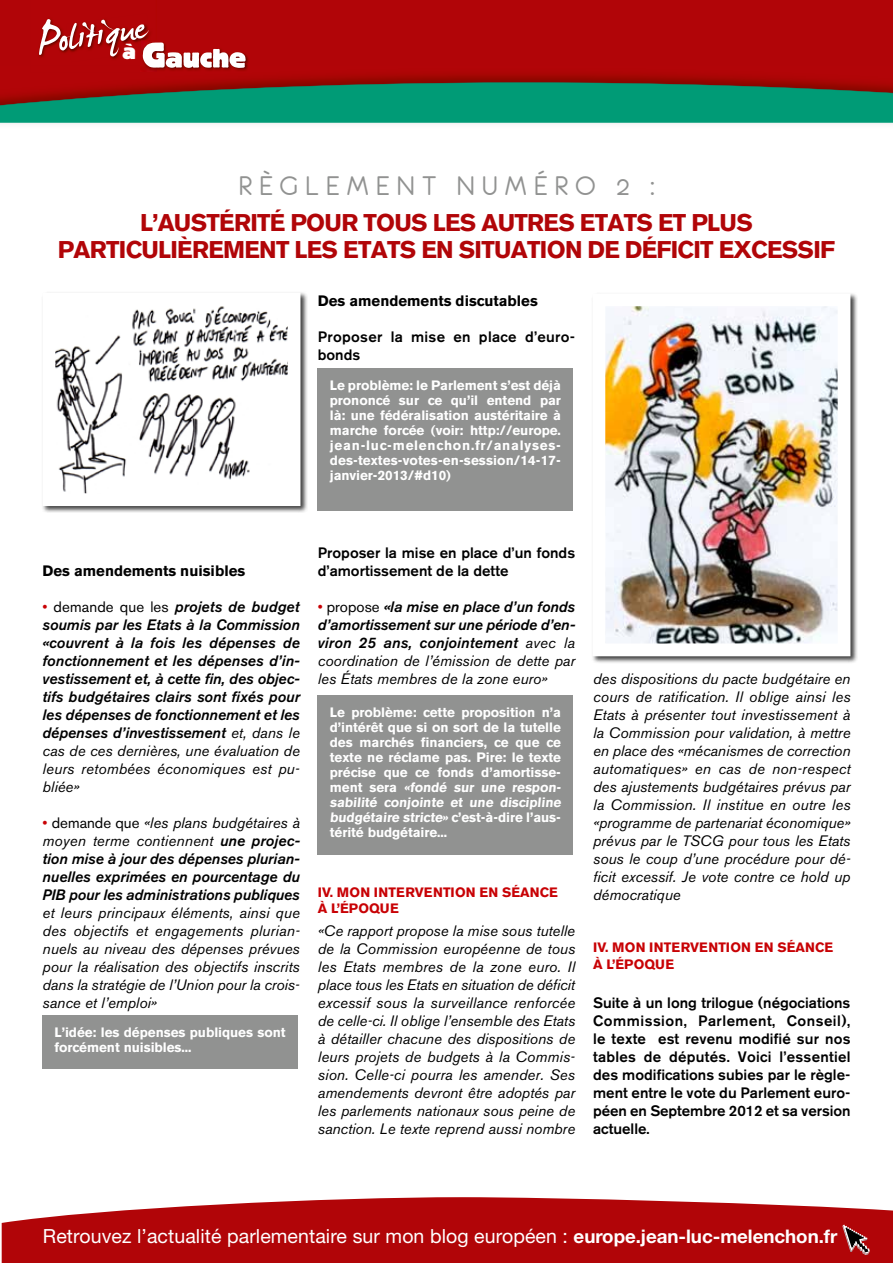
<style>
.page{position:relative;width:893px;height:1263px;background:#fff}
.page>*{position:absolute;margin:0;border:0;box-sizing:border-box;transform-origin:0 0}
.t1{font:62.7px "James Fajardo";color:#fff}
.t2{font:30px "Eurofurenceregular";letter-spacing:.235em;color:#919291}
.t3{font:700 24px/27px "Akzidenz Grotesk BE";letter-spacing:-.03em;color:#b10508;text-align:center}
.t4{font:21.3px "B Block";color:#fff}
.t5{font:19.5px "Helvetica Neue";letter-spacing:.005em;color:#fff}
.t6{font:italic 15px/18px "Akzidenz Grotesk BE";color:#000;text-align:justify}
.t7{font:italic 500 15px/18px "Akzidenz Grotesk BE";color:#000;text-align:justify}
.t8{font:500 15px/18px "Akzidenz Grotesk BE";color:#000}
.t9{font:700 15px "Akzidenz Grotesk BE";color:#000}
.t10{font:500 15px/18px "Akzidenz Grotesk BE";letter-spacing:.02em;color:#000}
.t11{font:700 13.5px/15px "Akzidenz Grotesk BE";letter-spacing:-.005em;color:#fff}
.t12{font:700 13.5px/16.2px "Akzidenz Grotesk BE";color:#c80205}
.s1{font-weight:400;font-style:normal;color:#c80205}
.s2{font-weight:400;font-style:normal}
.s3{font-weight:400}
.s4{font-weight:700;font-size:18.75px}
</style>
<div class="page">
<div style="left:0;top:0;width:893px;height:65px;background:#b10508"></div>
<svg style="left:2px;top:1197px;width:891px;height:66px;background:#b91f22"></svg>
<img style="left:0;top:65px;width:893px;height:17px">
<svg style="left:0;top:82px;width:893px;height:41px;background:#188565"></svg>
<img style="left:31px;top:0;width:126px;height:73px">
<img style="left:66px;top:13px;width:84px;height:49px">
<img style="left:141px;top:41px;width:109px;height:31px">
<svg style="left:141px;top:41px;width:105px;height:27px"></svg>
<svg style="left:842px;top:1225px;width:28px;height:30px"></svg>
<div style="left:43px;top:1015px;width:255px;height:54px;background:#919291"></div>
<div style="left:318px;top:368px;width:255px;height:143px;background:#919291"></div>
<div style="left:318px;top:695px;width:255px;height:159px;background:#919291"></div>
<div style="left:41px;top:291px;width:267px;height:222px;background:#000;opacity:.75"></div>
<img style="left:57px;top:307px;width:229px;height:185px">
<div style="left:591px;top:292px;width:267px;height:372px;background:#000;opacity:.75"></div>
<img style="left:606px;top:307px;width:230px;height:335px">
<h1 class="t1" style="left:33px;top:10px;width:112px;rotate:-8deg">Politique</h1>
<h3 class="t4" style="left:123px;top:37px;width:15px">à</h3>
<h2 class="t2" style="left:238px;top:170px;width:90px">RÈGLEMENT</h2>
<h2 class="t2" style="left:456px;top:170px;width:200px">NUMÉRO 2 :</h2>
<h3 class="t3" style="left:58px;top:209px;width:772px">L’austérité pour tous les autres Etats et plus particulièrement les Etats en situation de déficit excessif</h3>
<p class="t9" style="left:318px;top:292px;width:221px">Des amendements discutables</p>
<p class="t10" style="left:318px;top:328px;width:259px">Proposer la mise en place d’euro&shy;bonds</p>
<p class="t11" style="left:330px;top:378px;width:233px;text-align:justify">Le problème: le Parlement s’est déjà prononcé sur ce qu’il entend par là: une fédéralisation austéritaire à marche forcée (voir: http://europe. jean-luc-melenchon.fr/analyses&shy;des-textes-votes-en-session/14-17- janvier-2013/#d10)</p>
<p class="t9" style="left:43px;top:562px;width:204px">Des amendements nuisibles</p>
<p class="t7" style="left:43px;top:598px;width:259px"><span class="s1">•</span> <span class="s2">demande que les</span> projets de budget soumis par les Etats à la Commission «couvrent à la fois les dépenses de fonctionnement et les dépenses d’in&shy;vestissement et, à cette fin, des objec&shy;tifs budgétaires clairs sont fixés pour les dépenses de fonctionnement et les dépenses d’investissement <span class="s3">et, dans le cas de ces dernières, une évaluation de leurs retombées économiques est pu&shy;bliée»</span></p>
<p class="t7" style="left:43px;top:814px;width:259px"><span class="s1">•</span> <span class="s2">demande que</span> <span class="s3">«les plans budgétaires à moyen terme contiennent</span> une projec&shy;tion mise à jour des dépenses plurian&shy;nuelles exprimées en pourcentage du PIB pour les administrations publiques</p>
<p class="t6" style="left:43px;top:904px;width:259px">et leurs principaux éléments, ainsi que des objectifs et engagements plurian&shy;nuels au niveau des dépenses prévues pour la réalisation des objectifs inscrits dans la stratégie de l’Union pour la crois&shy;sance et l’emploi»</p>
<p class="t11" style="left:55px;top:1025px;width:233px">L’idée: les dépenses publiques sont forcément nuisibles...</p>
<p class="t8" style="left:318px;top:544px;width:259px">Proposer la mise en place d’un fonds d’amortissement de la dette</p>
<p class="t7" style="left:318px;top:598px;width:259px"><span class="s1">•</span> <span class="s2">propose</span> «la mise en place d’un fonds d’amortissement sur une période d’en&shy;viron 25 ans, conjointement <span class="s3">avec la coordination de l’émission de dette par les États membres de la zone euro»</span></p>
<p class="t11" style="left:330px;top:705px;width:234px">Le problème: cette proposition n’a d’intérêt que si on sort de la tutelle des marchés financiers, ce que ce texte ne réclame pas. Pire: le texte précise que ce fonds d’amortisse&shy;ment sera «fondé sur une respon&shy;sabilité conjointe et une discipline budgétaire stricte» c’est-à-dire l’aus&shy;térité budgétaire...</p>
<p class="t12" style="left:318px;top:884px;width:241px">IV. M on intervention en séance à l’époqu e</p>
<p class="t6" style="left:318px;top:922px;width:259px">«Ce rapport propose la mise sous tutelle de la Commission européenne de tous les Etats membres de la zone euro. Il place tous les Etats en situation de déficit excessif sous la surveillance renforcée de celle-ci. Il oblige l’ensemble des Etats à détailler chacune des dispositions de leurs projets de budgets à la Commis&shy;sion. Celle-ci pourra les amender. Ses amendements devront être adoptés par les parlements nationaux sous peine de sanction. Le texte reprend aussi nombre</p>
<p class="t6" style="left:593px;top:670px;width:259px">des dispositions du pacte budgétaire en cours de ratification. Il oblige ainsi les Etats à présenter tout investissement à la Commission pour validation, à mettre en place des «mécanismes de correction automatiques» en cas de non-respect des ajustements budgétaires prévus par la Commission. Il institue en outre les «programme de partenariat économique» prévus par le TSCG pour tous les Etats sous le coup d’une procédure pour dé&shy;ficit excessif. Je vote contre ce hold up démocratique</p>
<p class="t12" style="left:593px;top:940px;width:241px">IV. M on intervention en séance à l’époqu e</p>
<p class="t8" style="left:593px;top:994px;width:259px;text-align:justify">Suite à un long trilogue (négociations Commission, Parlement, Conseil), le texte est revenu modifié sur nos tables de députés. Voici l’essentiel des modifications subies par le règle&shy;ment entre le vote du Parlement euro&shy;péen en Septembre 2012 et sa version actuelle.</p>
<h3 class="t5" style="left:43px;top:1224px;width:796px">Retrouvez l’actualité parlementaire sur mon blog européen : <span class="s4">europe.jean-luc-melenchon.fr</span></h3>
</div>
